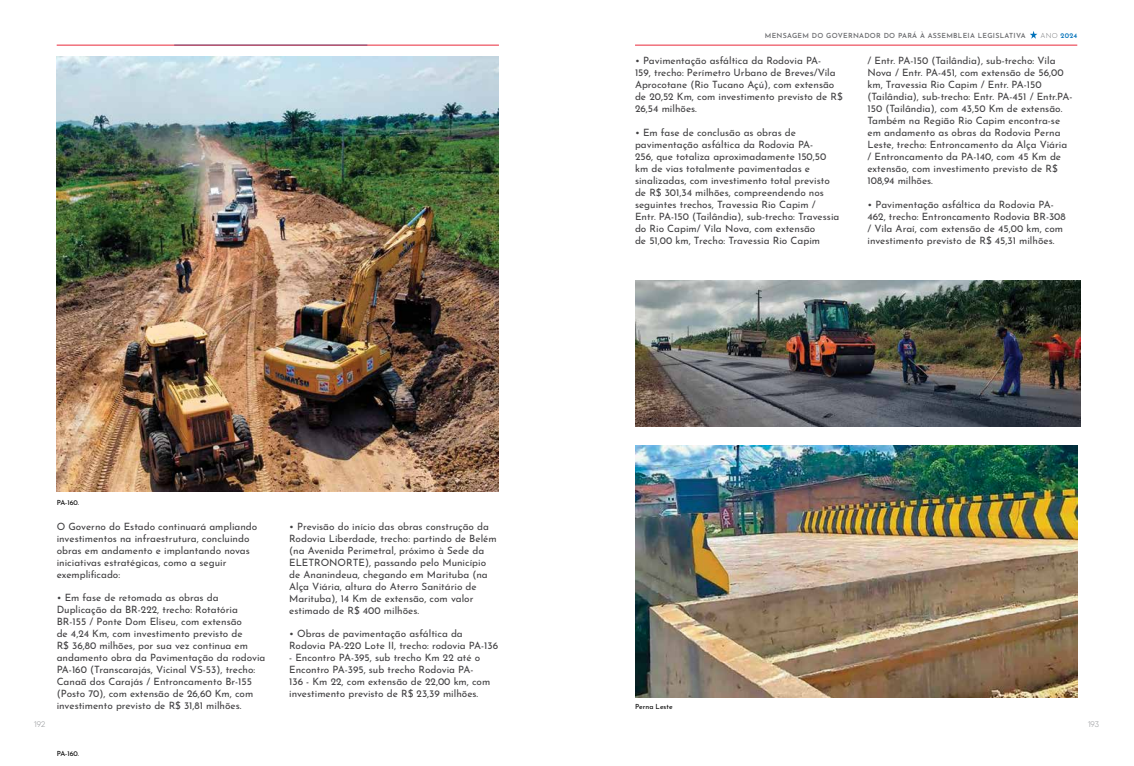
<style>
.page{position:relative;width:1134px;height:766px;background:#fff}
.page>*{position:absolute;margin:0;border:0;box-sizing:border-box;transform-origin:0 0}
.t1{font:10px/12px "Josefin Sans";color:#414042}
.t2{font:300 8px "Qanelas";color:#939598}
.t3{font:600 7px "Josefin Sans";letter-spacing:.04em;color:#6d6e71}
.t4{font:7px "Josefin Sans";color:#000}
.t5{font:600 7px "Josefin Sans";color:#0272ba}
.s1{font-weight:300;color:#6d6e71}
</style>
<div class="page">
<hr style="left:635px;top:45px;width:442px;height:1px;background:#e9293b">
<hr style="left:57px;top:45px;width:442px;height:1px;background:#e9293b">
<svg style="left:1030px;top:31px;width:7px;height:8px"></svg>
<img style="left:57px;top:57px;width:442px;height:434px">
<img style="left:635px;top:281px;width:445px;height:145px">
<img style="left:635px;top:445px;width:442px;height:252px">
<p class="t3" style="left:765px;top:30px;width:262px">MENSAGEM DO GOVERNADOR DO PARÁ À ASSEMBLEIA LEGISLATIVA</p>
<p class="t5" style="left:1040px;top:30px;width:38px"><span class="s1">ANO</span> 2024</p>
<p class="t4" style="left:57px;top:496px;width:24px">PA-160.</p>
<p class="t1" style="left:57px;top:519px;width:202px">O Governo do Estado continuará ampliando investimentos na infraestrutura, concluindo obras em andamento e implantando novas iniciativas estratégicas, como a seguir exemplificado:</p>
<p class="t1" style="left:57px;top:590px;width:210px">• Em fase de retomada as obras da Duplicação da BR-222, trecho: Rotatória BR-155 / Ponte Dom Eliseu, com extensão<br>de 4,24 Km, com investimento previsto de<br>R$ 36,80 milhões, por sua vez continua em andamento obra da Pavimentação da rodovia PA-160 (Transcarajás, Vicinal VS-53), trecho:<br>Canaã dos Carajás / Entroncamento Br-155 (Posto 70), com extensão de 26,60 Km, com investimento previsto de R$ 31,81 milhões.</p>
<p class="t1" style="left:289px;top:519px;width:209px">• Previsão do início das obras construção da Rodovia Liberdade, trecho: partindo de Belém (na Avenida Perimetral, próximo à Sede da ELETRONORTE), passando pelo Município de Ananindeua, chegando em Marituba (na Alça Viária, altura do Aterro Sanitário de Marituba), 14 Km de extensão, com valor estimado de R$ 400 milhões.</p>
<p class="t1" style="left:289px;top:626px;width:211px">• Obras de pavimentação asfáltica da<br>Rodovia PA-220 Lote II, trecho: rodovia PA-136</p>
<p class="t1" style="left:289px;top:650px;width:203px">- Encontro PA-395, sub trecho Km 22 até o Encontro PA-395, sub trecho Rodovia PA-<br>136 - Km 22, com extensão de 22,00 km, com investimento previsto de R$ 23,39 milhões.</p>
<p class="t1" style="left:635px;top:53px;width:209px">• Pavimentação asfáltica da Rodovia PA-<br>159, trecho: Perímetro Urbano de Breves/Vila Aprocotane (Rio Tucano Açú), com extensão de 20,52 Km, com investimento previsto de R$ 26,54 milhões.</p>
<p class="t1" style="left:635px;top:125px;width:206px">• Em fase de conclusão as obras de pavimentação asfáltica da Rodovia PA-<br>256, que totaliza aproximadamente 150,50 km de vias totalmente pavimentadas e sinalizadas, com investimento total previsto de R$ 301,34 milhões, compreendendo nos seguintes trechos, Travessia Rio Capim /<br>Entr. PA-150 (Tailândia), sub-trecho: Travessia do Rio Capim/ Vila Nova, com extensão<br>de 51,00 km, Trecho: Travessia Rio Capim</p>
<p class="t1" style="left:867px;top:53px;width:207px">/ Entr. PA-150 (Tailândia), sub-trecho: Vila Nova / Entr. PA-451, com extensão de 56,00 km, Travessia Rio Capim / Entr. PA-150 (Tailândia), sub-trecho: Entr. PA-451 / Entr.PA-150 (Tailândia), com 43,50 Km de extensão.<br>Também na Região Rio Capim encontra-se em andamento as obras da Rodovia Perna Leste, trecho: Entroncamento da Alça Viária / Entroncamento da PA-140, com 45 Km de extensão, com investimento previsto de R$ 108,94 milhões.</p>
<p class="t1" style="left:867px;top:197px;width:200px">• Pavimentação asfáltica da Rodovia PA-462, trecho: Entroncamento Rodovia BR-308 / Vila Araí, com extensão de 45,00 km, com investimento previsto de R$ 45,31 milhões.</p>
<p class="t4" style="left:635px;top:700px;width:39px">Perna Leste</p>
<p class="t2" style="left:34px;top:719px;width:13px">192</p>
<p class="t2" style="left:1088px;top:719px;width:13px">193</p>
<p class="t4" style="left:57px;top:747px;width:24px">PA-160.</p>
</div>
